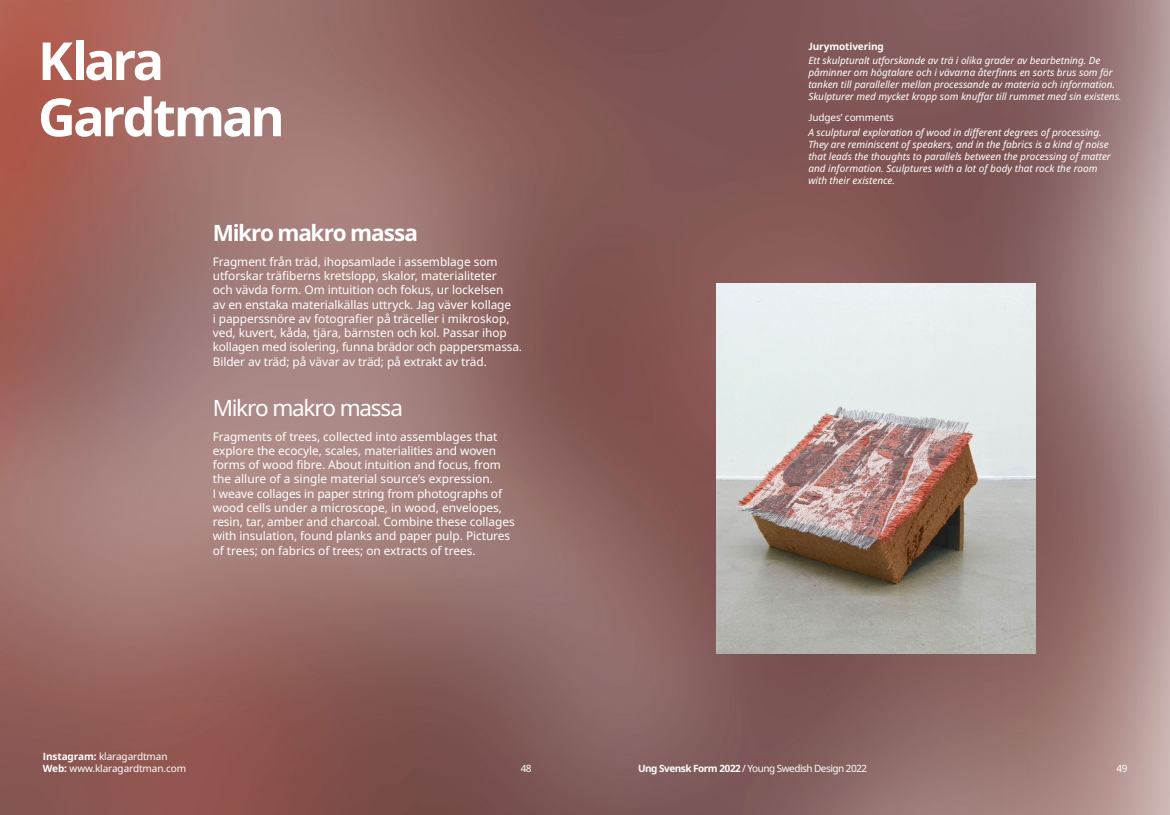
<style>
.page{position:relative;width:1170px;height:815px;background:#fff}
.page>*{position:absolute;margin:0;border:0;box-sizing:border-box;transform-origin:0 0}
.t1{font:700 52.5px/56.2px "Noto IKEA Latin";letter-spacing:-.06em;color:#fff}
.t2{font:700 22.5px "Noto IKEA Latin";letter-spacing:-.05em;color:#fff}
.t3{font:22.5px "Noto IKEA Latin";letter-spacing:-.06em;color:#fff}
.t4{font:11.88px/14.2px "Noto IKEA Latin";letter-spacing:-.005em;color:#fff}
.t5{font:italic 10px/12px "Noto IKEA Latin";letter-spacing:-.005em;color:#fff}
.t6{font:10px/12px "Noto IKEA Latin";letter-spacing:-.01em;color:#fff}
.t7{font:10px "Noto IKEA Latin";letter-spacing:-.05em;color:#fff}
.t8{font:700 10px "Noto IKEA Latin";letter-spacing:-.01em;color:#fff}
.s1{font-weight:700}
</style>
<div class="page">
<img style="left:0;top:0;width:1169px;height:815px">
<img style="left:716px;top:283px;width:319px;height:370px">
<h1 class="t1" style="left:38px;top:32px;width:248px">Klara<br>Gardtman</h1>
<h2 class="t2" style="left:213px;top:217px;width:207px">Mikro makro massa</h2>
<p class="t4" style="left:213px;top:254px;width:311px">Fragment från träd, ihopsamlade i assemblage som utforskar träfiberns kretslopp, skalor, materialiteter<br>och vävda form. Om intuition och fokus, ur lockelsen<br>av en enstaka materialkällas uttryck. Jag väver kollage<br>i papperssnöre av fotografier på träceller i mikroskop, ved, kuvert, kåda, tjära, bärnsten och kol. Passar ihop kollagen med isolering, funna brädor och pappersmassa.<br>Bilder av träd; på vävar av träd; på extrakt av träd.</p>
<h2 class="t3" style="left:213px;top:392px;width:192px">Mikro makro massa</h2>
<p class="t4" style="left:213px;top:429px;width:303px">Fragments of trees, collected into assemblages that explore the ecocyle, scales, materialities and woven forms of wood fibre. About intuition and focus, from the allure of a single material source’s expression.<br>I weave collages in paper string from photographs of wood cells under a microscope, in wood, envelopes, resin, tar, amber and charcoal. Combine these collages with insulation, found planks and paper pulp. Pictures of trees; on fabrics of trees; on extracts of trees.</p>
<p class="t8" style="left:808px;top:39px;width:77px">Jurymotivering</p>
<p class="t5" style="left:808px;top:54px;width:314px">Ett skulpturalt utforskande av trä i olika grader av bearbetning. De påminner om högtalare och i vävarna återfinns en sorts brus som för tanken till paralleller mellan processande av materia och information.<br>Skulpturer med mycket kropp som knuffar till rummet med sin existens.</p>
<p class="t6" style="left:808px;top:111px;width:87px">Judges’ comments</p>
<p class="t5" style="left:808px;top:126px;width:304px">A sculptural exploration of wood in different degrees of processing.<br>They are reminiscent of speakers, and in the fabrics is a kind of noise that leads the thoughts to parallels between the processing of matter and information. Sculptures with a lot of body that rock the room with their existence.</p>
<p class="t6" style="left:43px;top:750px;width:145px"><span class="s1">Instagram:</span> klaragardtman<br><span class="s1">Web:</span> www.klaragardtman.com</p>
<p class="t6" style="left:520px;top:762px;width:13px">48</p>
<p class="t7" style="left:638px;top:762px;width:230px"><span class="s1">Ung Svensk Form 2022</span> / Young Swedish Design 2022</p>
<p class="t6" style="left:1116px;top:762px;width:12px">49</p>
</div>
